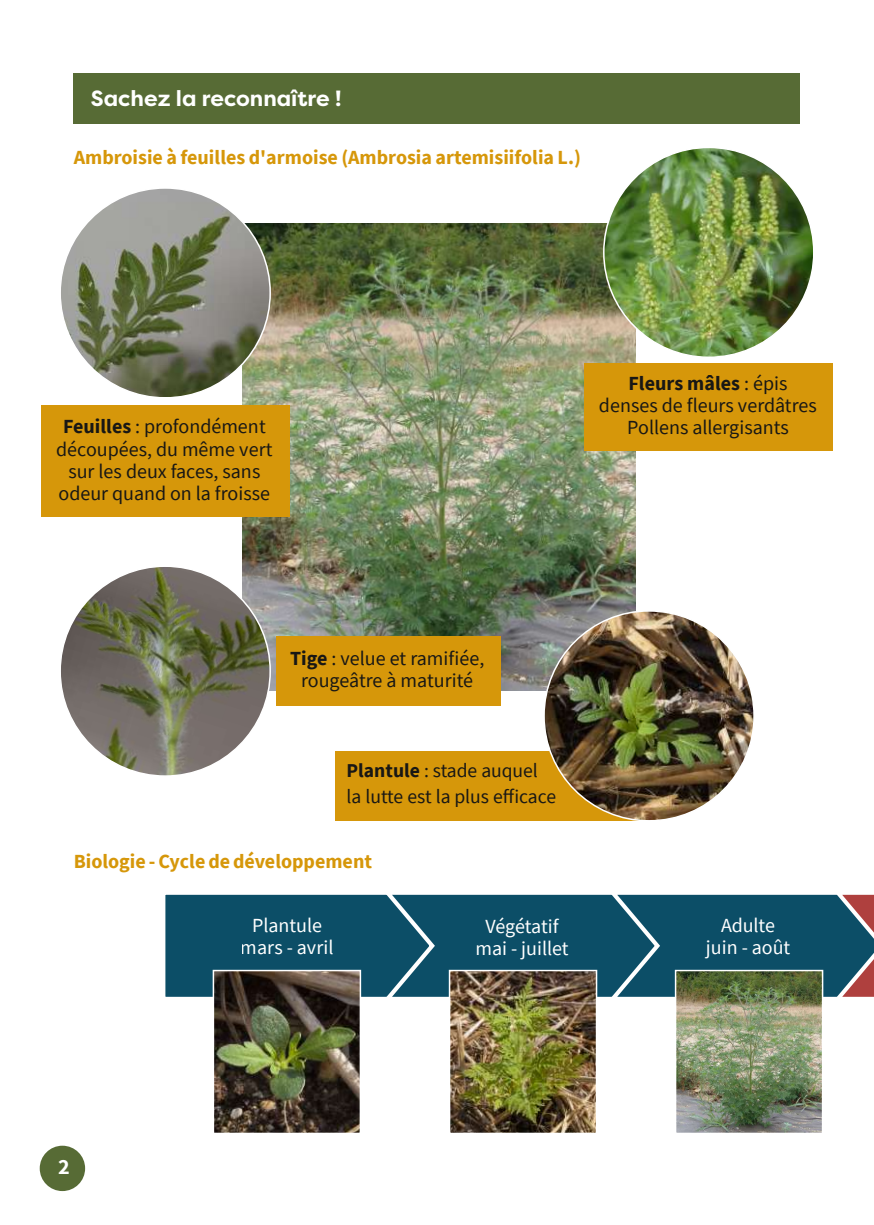
<style>
.page{position:relative;width:874px;height:1225px;background:#fff}
.page>*{position:absolute;margin:0;border:0;box-sizing:border-box;transform-origin:0 0}
.t1{font:700 22px "Filson Pro";color:#fff}
.t2{font:700 22px "Source Sans Pro";color:#fff}
.t3{font:20px/22px "Source Sans Pro";color:#181715;text-align:center}
.t4{font:700 20px "Source Sans Pro";color:#d6970a}
.t5{font:20px/22px "Source Sans Pro";letter-spacing:-.005em;color:#fff;text-align:center}
.t6{font:19.6px/25.2px "Source Sans Pro";letter-spacing:-.005em;color:#181715}
.s1{font-weight:700}
</style>
<div class="page">
<img style="left:242px;top:223px;width:393px;height:467px">
<div style="left:276px;top:636px;width:224px;height:70px;background:#d6970a"></div>
<img style="left:60px;top:566px;width:210px;height:210px;border-radius:50%">
<div style="left:74px;top:74px;width:725px;height:50px;background:#576b35"></div>
<div style="left:335px;top:751px;width:313px;height:69px;background:#d6970a"></div>
<img style="left:544px;top:611px;width:209px;height:210px;border-radius:50%">
<img style="left:603px;top:147px;width:210px;height:210px;border-radius:50%">
<div style="left:584px;top:363px;width:248px;height:87px;background:#d6970a"></div>
<img style="left:60px;top:188px;width:210px;height:209px;border-radius:50%">
<div style="left:41px;top:405px;width:248px;height:112px;background:#d6970a"></div>
<div style="left:40px;top:1145px;width:45px;height:46px;background:#576b35;border-radius:50%"></div>
<div style="left:165px;top:894px;width:708px;height:103px;background:#0c4e67"></div>
<img style="left:215px;top:972px;width:143px;height:159px">
<div style="left:212px;top:969px;width:149px;height:165px;border:2px solid #fff"></div>
<img style="left:451px;top:972px;width:143px;height:159px">
<div style="left:448px;top:969px;width:149px;height:165px;border:2px solid #fff"></div>
<img style="left:677px;top:972px;width:142px;height:159px">
<div style="left:674px;top:969px;width:148px;height:165px;border:2px solid #fff"></div>
<p class="t1" style="left:91px;top:91px;width:252px">Sachez la reconnaître !</p>
<p class="t4" style="left:74px;top:144px;width:508px">Ambroisie à feuilles d'armoise (Ambrosia artemisiifolia L.)</p>
<p class="t3" style="left:598px;top:372px;width:219px"><span class="s1">Fleurs mâles</span> : épis denses de fleurs verdâtres</p>
<p class="t3" style="left:63px;top:415px;width:204px"><span class="s1">Feuilles</span> : profondément</p>
<p class="t3" style="left:627px;top:416px;width:163px">Pollens allergisants</p>
<p class="t3" style="left:56px;top:437px;width:217px">découpées, du même vert sur les deux faces, sans odeur quand on la froisse</p>
<p class="t3" style="left:290px;top:647px;width:196px"><span class="s1">Tige</span> : velue et ramifiée, rougeâtre à maturité</p>
<p class="t6" style="left:346px;top:758px;width:211px"><span class="s1">Plantule</span> : stade auquel la lutte est la plus efficace</p>
<p class="t4" style="left:74px;top:848px;width:300px">Biologie -Cycle de développement</p>
<p class="t2" style="left:58px;top:1152px;width:13px">2</p>
<p class="t5" style="left:240px;top:913px;width:94px">Plantule mars - avril</p>
<p class="t5" style="left:475px;top:915px;width:95px">Végétatif mai - juillet</p>
<p class="t5" style="left:705px;top:913px;width:86px">Adulte juin - août</p>
</div>
